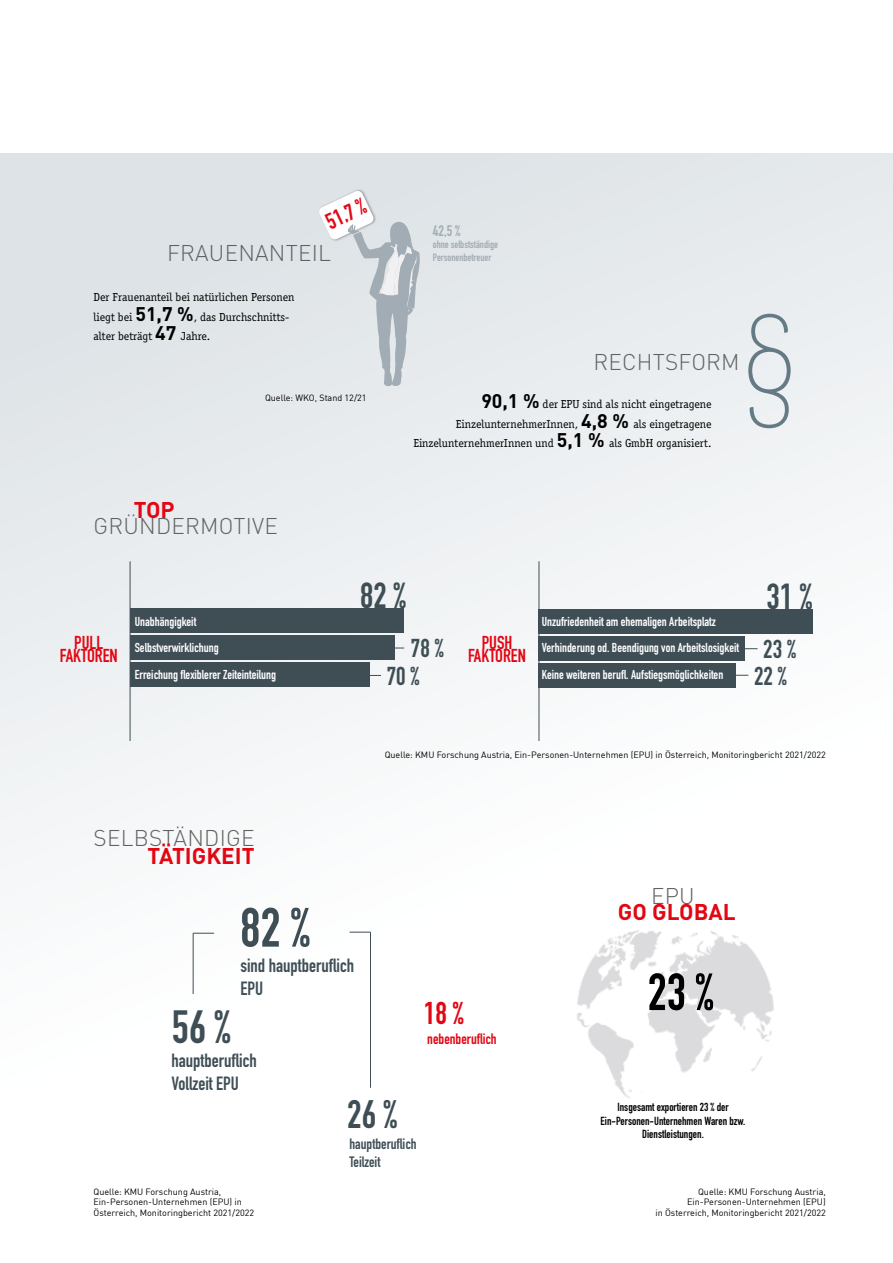
<style>
.page{position:relative;width:893px;height:1263px;background:#fff}
.page>*{position:absolute;margin:0;border:0;box-sizing:border-box;transform-origin:0 0}
.t1{font:200 129.6px "DIN Next LT Pro";color:#647a84}
.t2{font:700 54.45px "DIN Condensed";color:#3f4e55}
.t3{font:700 51.45px "DIN Condensed";color:#000}
.t4{font:700 45.9px "DIN Condensed";color:#3f4e55}
.t5{font:700 39.15px "DIN Condensed";color:#3f4e55}
.t6{font:700 35.7px "DIN Condensed";color:#3f4e55}
.t7{font:700 31.05px "DIN Condensed";color:#e30613}
.t8{font:700 25.5px "DIN Condensed";color:#3f4e55}
.t9{font:300 22.5px "DIN Pro";letter-spacing:.01em;color:#606262}
.t10{font:700 22.5px "DIN";color:#e30613}
.t11{font:700 22.5px "DIN Condensed";color:#e30613}
.t12{font:700 18.9px/22.6px "DIN Condensed";color:#3f4e55}
.t13{font:700 18.45px/13px "DIN Condensed";color:#e30613;text-align:center}
.t14{font:700 15px "DIN Condensed";color:#a2acb4}
.t15{font:700 14.85px/17.9px "DIN Condensed";color:#3f4e55}
.t16{font:700 14.85px "DIN Condensed";color:#e30613}
.t17{font:700 12.75px/26.5px "DIN Condensed";color:#fff}
.t18{font:12px/19.5px "Officina Serif";color:#000}
.t19{font:700 11.55px/13.8px "DIN Condensed";color:#000;text-align:center}
.t20{font:700 10.5px/12.6px "DIN Condensed";color:#a2acb4}
.t21{font:9px/10.8px "DIN";color:#000;text-align:right}
.s1{font-family:"DIN";font-weight:700;font-size:19.5px}
.s2{font-size:25.5px;color:#3f4e55}
</style>
<div class="page">
<div style="left:0;top:153px;width:893px;height:1068px;background:linear-gradient(to bottom,#e0e5e9,#fff)"></div>
<img style="left:317px;top:188px;width:61px;height:54px">
<svg style="left:318px;top:190px;width:102px;height:196px;background:#d6dbdf"></svg>
<img style="left:557px;top:906px;width:232px;height:213px">
<hr style="left:193px;top:933px;width:1px;height:61px;background:#3f4e55">
<svg style="left:193px;top:933px;width:21px;height:1px"></svg>
<hr style="left:370px;top:932px;width:1px;height:156px;background:#3f4e55">
<svg style="left:350px;top:932px;width:21px;height:1px"></svg>
<hr style="left:539px;top:561px;width:1px;height:180px;background:#3f4e55">
<div style="left:539px;top:663px;width:197px;height:25px;background:#3f4e55"></div>
<div style="left:539px;top:636px;width:206px;height:25px;background:#3f4e55"></div>
<div style="left:539px;top:609px;width:274px;height:24px;background:#3f4e55"></div>
<svg style="left:745px;top:648px;width:12px;height:1px"></svg>
<hr style="left:130px;top:561px;width:1px;height:180px;background:#3f4e55">
<div style="left:130px;top:662px;width:240px;height:25px;background:#3f4e55"></div>
<div style="left:130px;top:635px;width:265px;height:25px;background:#3f4e55"></div>
<div style="left:130px;top:608px;width:274px;height:24px;background:#3f4e55"></div>
<svg style="left:736px;top:675px;width:12px;height:1px"></svg>
<h3 class="t11" style="left:321px;top:209px;width:43px;rotate:-25deg">51,7 %</h3>
<h3 class="t9" style="left:167px;top:237px;width:166px">FRAUENANTEIL</h3>
<h3 class="t18" style="left:94px;top:288px;width:202px">Der Frauenanteil bei natürlichen Personen liegt bei <span class="s1">51,7 %</span>, das Durchschnitts&shy;alter beträgt <span class="s1">47</span> Jahre.</h3>
<p class="t21" style="left:265px;top:392px;width:103px">Quelle: WKO, Stand 12/21</p>
<h3 class="t10" style="left:134px;top:495px;width:43px">TOP</h3>
<h3 class="t9" style="left:94px;top:510px;width:186px">GRÜNDERMOTIVE</h3>
<h3 class="t14" style="left:433px;top:220px;width:29px">42,5 %</h3>
<p class="t20" style="left:433px;top:238px;width:67px">ohne selbstständige<br>Personenbetreuer</p>
<h3 class="t9" style="left:593px;top:347px;width:148px">RECHTSFORM</h3>
<h3 class="t18" style="left:413px;top:395px;width:300px;text-align:right"><span class="s1">90,1 %</span> der EPU sind als nicht eingetragene<br>EinzelunternehmerInnen, <span class="s1">4,8 %</span> als eingetragene<br>EinzelunternehmerInnen und <span class="s1">5,1 %</span> als GmbH organisiert.</h3>
<h1 class="t1" style="left:736px;top:285px;width:69px">§</h1>
<h3 class="t13" style="left:60px;top:636px;width:59px">PULL<br>FAKTOREN</h3>
<h3 class="t17" style="left:135px;top:608px;width:143px">Unabhängigkeit<br>Selbstverwirklichung<br>Erreichung flexiblerer Zeiteinteilung</h3>
<h3 class="t6" style="left:360px;top:572px;width:47px">82 %</h3>
<h3 class="t6" style="left:767px;top:572px;width:47px">31 %</h3>
<h3 class="t17" style="left:542px;top:608px;width:176px">Unzufriedenheit am ehemaligen Arbeitsplatz</h3>
<h3 class="t13" style="left:468px;top:636px;width:59px">PUSH<br>FAKTOREN</h3>
<h3 class="t8" style="left:411px;top:631px;width:34px">78 %</h3>
<h3 class="t17" style="left:542px;top:634px;width:256px">Verhinderung od. Beendigung von Arbeitslosigkeit <span class="s2">23 %</span></h3>
<h3 class="t8" style="left:754px;top:659px;width:34px">22 %</h3>
<h3 class="t8" style="left:387px;top:659px;width:34px">70 %</h3>
<h3 class="t17" style="left:542px;top:661px;width:183px">Keine weiteren berufl. Aufstiegsmöglichkeiten</h3>
<p class="t21" style="left:385px;top:749px;width:443px">Quelle: KMU Forschung Austria, Ein-Personen-Unternehmen (EPU) in Österreich, Monitoringbericht 2021/2022</p>
<h3 class="t9" style="left:94px;top:823px;width:162px">SELBSTÄNDIGE</h3>
<h3 class="t10" style="left:148px;top:841px;width:109px">TÄTIGKEIT</h3>
<h2 class="t2" style="left:240px;top:891px;width:71px">82 %</h2>
<h3 class="t4" style="left:172px;top:996px;width:60px">56 %</h3>
<h3 class="t12" style="left:240px;top:954px;width:115px">sind hauptberuflich<br>EPU</h3>
<h3 class="t12" style="left:171px;top:1049px;width:87px">hauptberuflich<br>Vollzeit EPU</h3>
<h3 class="t7" style="left:424px;top:992px;width:41px">18 %</h3>
<h3 class="t16" style="left:427px;top:1028px;width:71px">nebenberuflich</h3>
<h3 class="t9" style="left:651px;top:880px;width:45px">EPU</h3>
<h3 class="t10" style="left:618px;top:897px;width:119px">GO GLOBAL</h3>
<h3 class="t3" style="left:648px;top:957px;width:67px">23 %</h3>
<p class="t21" style="left:94px;top:1186px;width:162px;text-align:left">Quelle: KMU Forschung Austria,<br>Ein-Personen-Unternehmen (EPU) in<br>Österreich, Monitoringbericht 2021/2022</p>
<h3 class="t5" style="left:347px;top:1088px;width:52px">26 %</h3>
<h3 class="t15" style="left:350px;top:1135px;width:68px">hauptberuflich<br>Teilzeit</h3>
<p class="t19" style="left:601px;top:1099px;width:146px">Insgesamt exportieren 23 % der<br>Ein-Personen-Unternehmen Waren bzw.<br>Dienstleistungen.</p>
<p class="t21" style="left:655px;top:1186px;width:172px">Quelle: KMU Forschung Austria,<br>Ein-Personen-Unternehmen (EPU)<br>in Österreich, Monitoringbericht 2021/2022</p>
</div>
